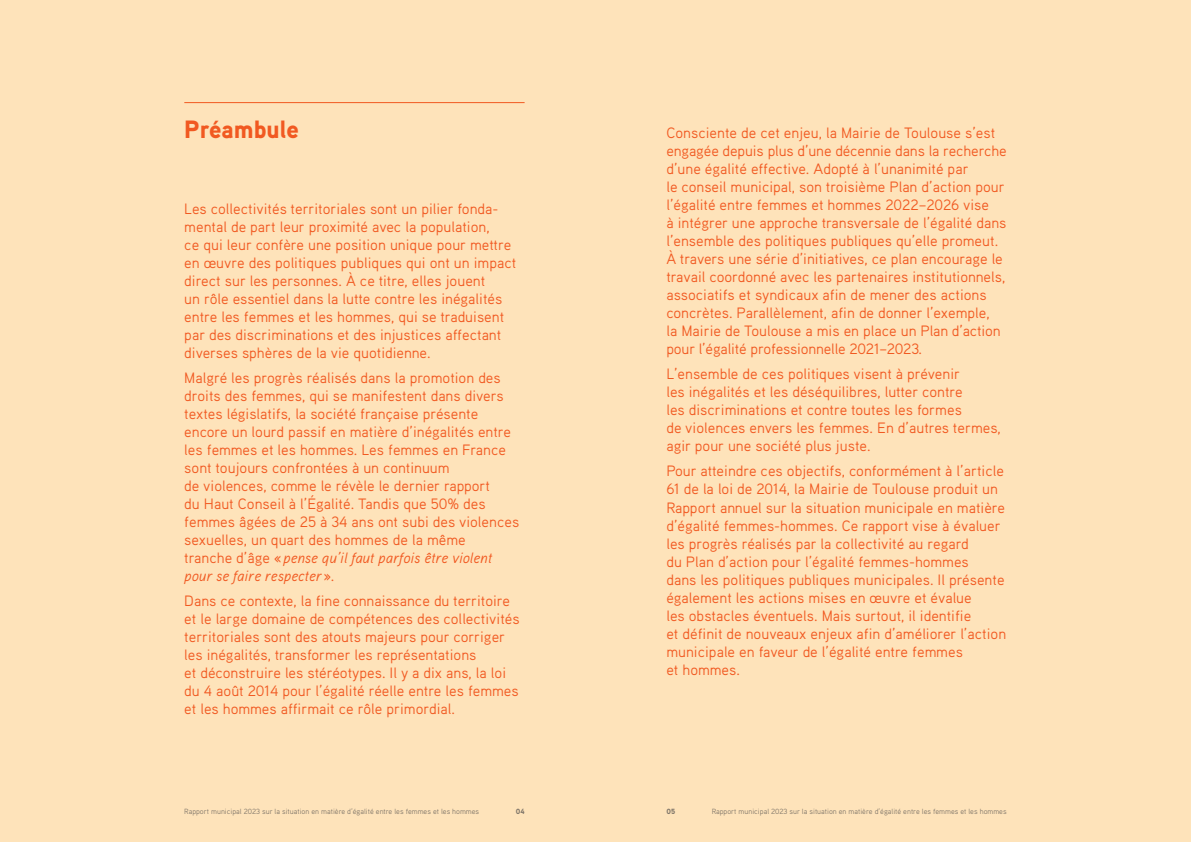
<style>
.page{position:relative;width:1191px;height:842px;background:#fee3ba}
.page>*{position:absolute;margin:0;border:0;box-sizing:border-box;transform-origin:0 0}
._2023_Préambule_Titre{font:900 25px "Aaux Pro";color:#f15921}
._2023_Intro_Texte{font:15px/18px "Aaux Pro";color:#f15921}
.t1{font:7.5px "Aaux Pro";color:#81776a}
.t2{font:900 7.5px "Aaux Pro";color:#81776a}
.s1{font-style:italic}
</style>
<div class="page">
<hr style="left:184px;top:102px;width:340px;height:1px;background:#f15921">
<p class="_2023_Préambule_Titre" style="left:184px;top:113px;width:116px">Préambule</p>
<p class="_2023_Intro_Texte" style="left:184px;top:199px;width:333px">Les collectivités territoriales sont un pilier fonda&shy;mental de part leur proximité avec la population,<br>ce qui leur confère une position unique pour mettre en œuvre des politiques publiques qui ont un impact direct sur les personnes. À ce titre, elles jouent<br>un rôle essentiel dans la lutte contre les inégalités entre les femmes et les hommes, qui se traduisent par des discriminations et des injustices affectant diverses sphères de la vie quotidienne.</p>
<p class="_2023_Intro_Texte" style="left:184px;top:368px;width:336px">Malgré les progrès réalisés dans la promotion des droits des femmes, qui se manifestent dans divers textes législatifs, la société française présente encore un lourd passif en matière d’inégalités entre les femmes et les hommes. Les femmes en France sont toujours confrontées à un continuum<br>de violences, comme le révèle le dernier rapport<br>du Haut Conseil à l’Égalité. Tandis que 50% des femmes âgées de 25 à 34 ans ont subi des violences sexuelles, un quart des hommes de la même<br>tranche d’âge « <span class="s1">pense qu’il faut parfois être violent pour se faire respecter</span> ».</p>
<p class="_2023_Intro_Texte" style="left:184px;top:591px;width:337px">Dans ce contexte, la fine connaissance du territoire et le large domaine de compétences des collectivités territoriales sont des atouts majeurs pour corriger les inégalités, transformer les représentations<br>et déconstruire les stéréotypes. Il y a dix ans, la loi du 4 août 2014 pour l’égalité réelle entre les femmes et les hommes affirmait ce rôle primordial.</p>
<p class="_2023_Intro_Texte" style="left:666px;top:124px;width:342px">Consciente de cet enjeu, la Mairie de Toulouse s’est engagée depuis plus d’une décennie dans la recherche d’une égalité effective. Adopté à l’unanimité par<br>le conseil municipal, son troisième Plan d’action pour l’égalité entre femmes et hommes 2022–2026 vise<br>à intégrer une approche transversale de l’égalité dans l’ensemble des politiques publiques qu’elle promeut.<br>À travers une série d’initiatives, ce plan encourage le travail coordonné avec les partenaires institutionnels, associatifs et syndicaux afin de mener des actions concrètes. Parallèlement, afin de donner l’exemple,<br>la Mairie de Toulouse a mis en place un Plan d’action pour l’égalité professionnelle 2021–2023.</p>
<p class="_2023_Intro_Texte" style="left:666px;top:365px;width:336px">L’ensemble de ces politiques visent à prévenir<br>les inégalités et les déséquilibres, lutter contre<br>les discriminations et contre toutes les formes<br>de violences envers les femmes. En d’autres termes, agir pour une société plus juste.</p>
<p class="_2023_Intro_Texte" style="left:666px;top:462px;width:341px">Pour atteindre ces objectifs, conformément à l’article 61 de la loi de 2014, la Mairie de Toulouse produit un Rapport annuel sur la situation municipale en matière d’égalité femmes-hommes. Ce rapport vise à évaluer les progrès réalisés par la collectivité au regard<br>du Plan d’action pour l’égalité femmes-hommes<br>dans les politiques publiques municipales. Il présente également les actions mises en œuvre et évalue<br>les obstacles éventuels. Mais surtout, il identifie<br>et définit de nouveaux enjeux afin d’améliorer l’action municipale en faveur de l’égalité entre femmes<br>et hommes.</p>
<p class="t1" style="left:184px;top:806px;width:296px">Rapport municipal 2023 sur la situation en matière d’égalité entre les femmes et les hommes</p>
<p class="t2" style="left:516px;top:806px;width:10px">04</p>
<p class="t2" style="left:666px;top:806px;width:10px">05</p>
<p class="t1" style="left:711px;top:806px;width:296px">Rapport municipal 2023 sur la situation en matière d’égalité entre les femmes et les hommes</p>
</div>
